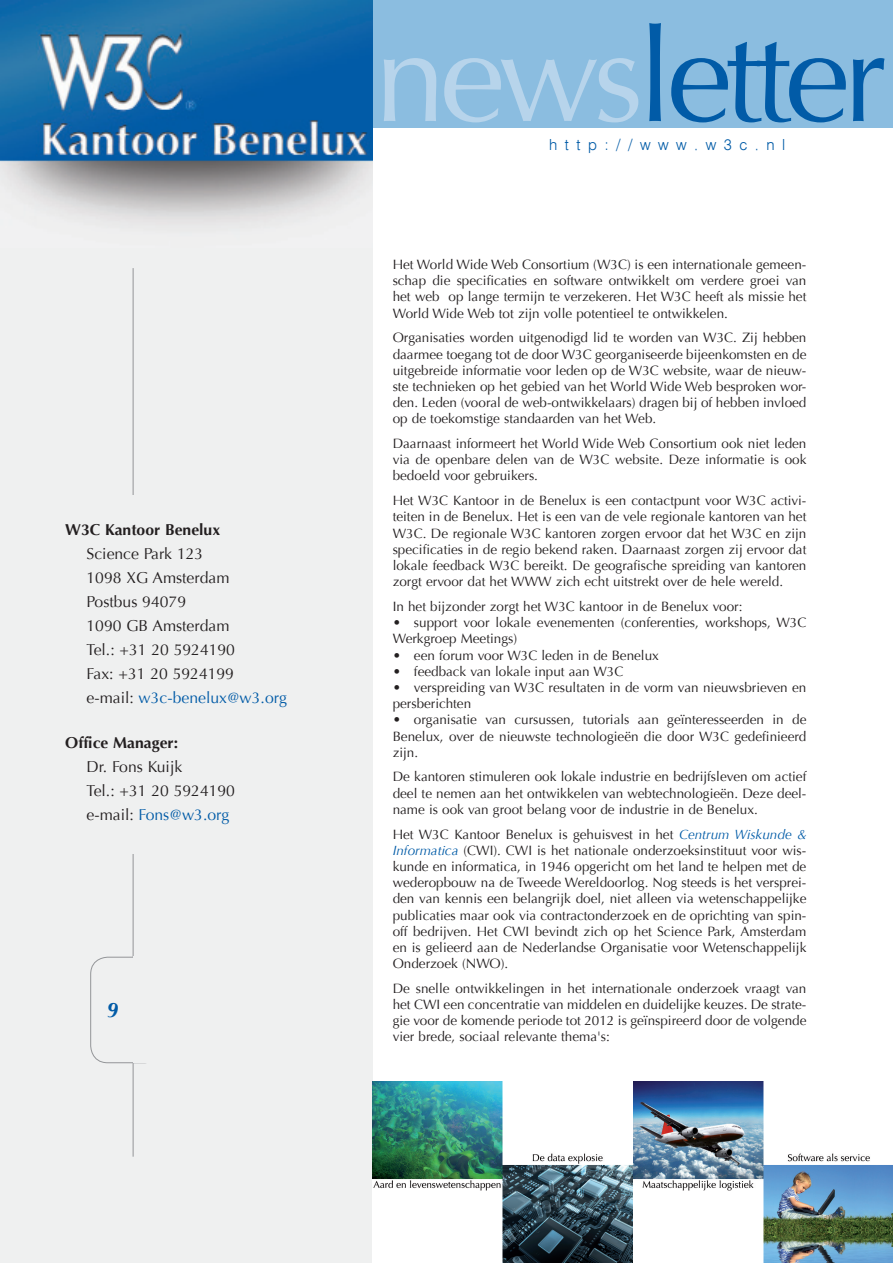
<style>
.page{position:relative;width:893px;height:1263px;background:#fff}
.page>*{position:absolute;margin:0;border:0;box-sizing:border-box;transform-origin:0 0}
.t1{font:130.05px "Optima";letter-spacing:-.05em;color:#015ba7}
.t2{font:italic 700 21px "Optima";color:#015ba7}
.t3{font:15.75px "Optima";color:#231f20}
.t4{font:15.75px "Optima";color:#015ba7}
.t5{font:700 15.75px "Optima";color:#231f20}
.t6{font:15px "UB Helvetica Light Normal";letter-spacing:.5em;color:#015ba7}
.Editorial{font:13.5px/16.2px "Optima";color:#231f20;text-align:justify}
.s1{color:#231f20}
.s2{color:#b7d4eb}
.s3{font-style:italic;color:#015ba7}
</style>
<div class="page">
<div style="left:0;top:0;width:893px;height:128px;background:#8bbde0"></div>
<div style="left:0;top:0;width:373px;height:1263px;background:#eff0f0"></div>
<img style="left:373px;top:1082px;width:520px;height:180px">
<hr style="left:133px;top:268px;width:1px;height:689px;background:#939598">
<div style="left:90px;top:957px;width:72px;height:106px;border:1px solid #939598;border-radius:17px"></div>
<hr style="left:133px;top:1063px;width:1px;height:94px;background:#939598">
<div style="left:133px;top:957px;width:32px;height:106px;background:#eff0f0"></div>
<img style="left:0;top:0;width:373px;height:224px">
<div style="left:64px;top:495px;width:293px;height:358px;background:#eff0f0"></div>
<p class="t5" style="left:65px;top:520px;width:156px">W3C Kantoor Benelux</p>
<p class="t3" style="left:87px;top:544px;width:118px">Science Park 123</p>
<p class="t3" style="left:87px;top:568px;width:144px">1098 XG Amsterdam</p>
<p class="t3" style="left:87px;top:592px;width:101px">Postbus 94079</p>
<p class="t3" style="left:87px;top:616px;width:144px">1090 GB Amsterdam</p>
<p class="t3" style="left:87px;top:640px;width:150px">Tel.: +31 20 5924190</p>
<p class="t3" style="left:87px;top:664px;width:149px">Fax: +31 20 5924199</p>
<p class="t4" style="left:87px;top:688px;width:202px"><span class="s1">e-mail:</span> w3c-benelux@w3.org</p>
<p class="t5" style="left:65px;top:733px;width:114px">Office Manager:</p>
<p class="t3" style="left:87px;top:757px;width:97px">Dr. Fons Kuijk</p>
<p class="t3" style="left:87px;top:781px;width:150px">Tel.: +31 20 5924190</p>
<p class="t4" style="left:87px;top:805px;width:144px"><span class="s1">e-mail:</span> Fons@w3.org</p>
<p class="t2" style="left:107px;top:998px;width:13px">9</p>
<p class="t1" style="left:374px;top:1px;width:514px"><span class="s2">news</span>letter</p>
<p class="t6" style="left:549px;top:136px;width:238px">http://www.w3c.nl</p>
<p class="Editorial" style="left:393px;top:257px;width:415px">Het World Wide Web Consortium (W3C) is een internationale gemeen&shy;schap die specificaties en software ontwikkelt om verdere groei van het web op lange termijn te verzekeren. Het W3C heeft als missie het World Wide Web tot zijn volle potentieel te ontwikkelen.</p>
<p class="Editorial" style="left:393px;top:330px;width:415px">Organisaties worden uitgenodigd lid te worden van W3C. Zij hebben daarmee toegang tot de door W3C georganiseerde bijeenkomsten en de uitgebreide informatie voor leden op de W3C website, waar de nieuw&shy;ste technieken op het gebied van het World Wide Web besproken wor&shy;den. Leden (vooral de web-ontwikkelaars) dragen bij of hebben invloed op de toekomstige standaarden van het Web.</p>
<p class="Editorial" style="left:393px;top:436px;width:415px">Daarnaast informeert het World Wide Web Consortium ook niet leden via de openbare delen van de W3C website. Deze informatie is ook bedoeld voor gebruikers.</p>
<p class="Editorial" style="left:393px;top:493px;width:415px">Het W3C Kantoor in de Benelux is een contactpunt voor W3C activi&shy;teiten in de Benelux. Het is een van de vele regionale kantoren van het W3C. De regionale W3C kantoren zorgen ervoor dat het W3C en zijn specificaties in de regio bekend raken. Daarnaast zorgen zij ervoor dat lokale feedback W3C bereikt. De geografische spreiding van kantoren zorgt ervoor dat het WWW zich echt uitstrekt over de hele wereld.</p>
<p class="Editorial" style="left:393px;top:598px;width:351px">In het bijzonder zorgt het W3C kantoor in de Benelux voor:</p>
<p class="Editorial" style="left:393px;top:615px;width:415px">• support voor lokale evenementen (conferenties, workshops, W3C<br>Werkgroep Meetings)</p>
<p class="Editorial" style="left:393px;top:647px;width:268px">• een forum voor W3C leden in de Benelux</p>
<p class="Editorial" style="left:393px;top:663px;width:232px">• feedback van lokale input aan W3C</p>
<p class="Editorial" style="left:393px;top:679px;width:415px">• verspreiding van W3C resultaten in de vorm van nieuwsbrieven en persberichten</p>
<p class="Editorial" style="left:393px;top:712px;width:415px">• organisatie van cursussen, tutorials aan geïnteresseerden in de Benelux, over de nieuwste technologieën die door W3C gedefinieerd zijn.</p>
<p class="Editorial" style="left:393px;top:769px;width:415px">De kantoren stimuleren ook lokale industrie en bedrijfsleven om actief deel te nemen aan het ontwikkelen van webtechnologieën. Deze deel&shy;name is ook van groot belang voor de industrie in de Benelux.</p>
<p class="Editorial" style="left:393px;top:826px;width:415px">Het W3C Kantoor Benelux is gehuisvest in het <span class="s3">Centrum Wiskunde &amp; Informatica</span> (CWI). CWI is het nationale onderzoeksinstituut voor wis&shy;kunde en informatica, in 1946 opgericht om het land te helpen met de wederopbouw na de Tweede Wereldoorlog. Nog steeds is het versprei&shy;den van kennis een belangrijk doel, niet alleen via wetenschappelijke publicaties maar ook via contractonderzoek en de oprichting van spin&shy;off bedrijven. Het CWI bevindt zich op het Science Park, Amsterdam en is gelieerd aan de Nederlandse Organisatie voor Wetenschappelijk Onderzoek (NWO).</p>
<p class="Editorial" style="left:393px;top:980px;width:415px">De snelle ontwikkelingen in het internationale onderzoek vraagt van het CWI een concentratie van middelen en duidelijke keuzes. De strate&shy;gie voor de komende periode tot 2012 is geïnspireerd door de volgende vier brede, sociaal relevante thema's:</p>
</div>
